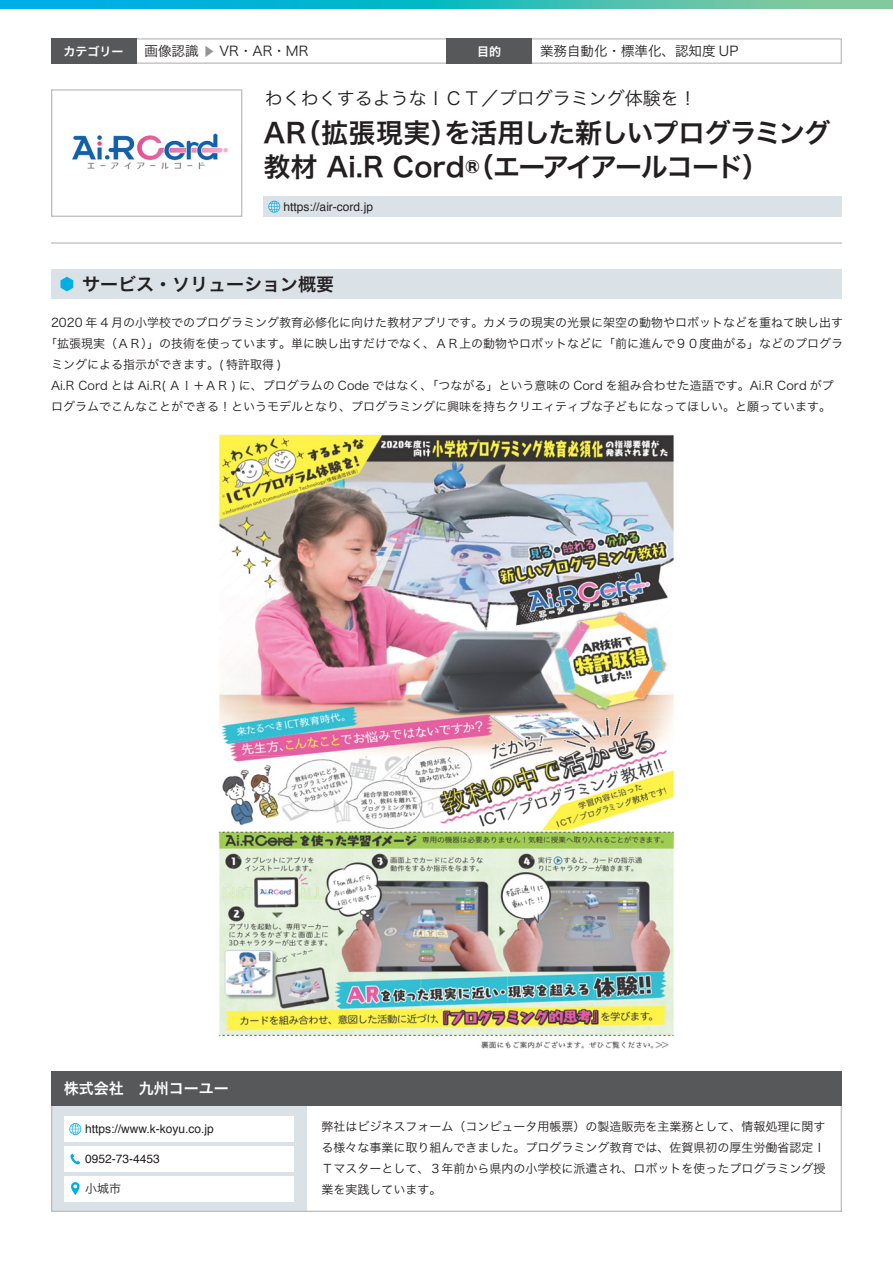
<style>
.page{position:relative;width:893px;height:1263px;background:#fff}
.page>*{position:absolute;margin:0;border:0;box-sizing:border-box;transform-origin:0 0}
.t1{font:27px/34.5px "Hira Kaku Pro N W6";letter-spacing:-.045em;color:#231f20}
.t2{font:18px "Hira Kaku Pro N W3";color:#231f20}
.t3{font:18px "Hira Kaku Pro N W6";color:#231f20}
.t4{font:15px "Hira Kaku Pro N W6";color:#fff}
.t5{font:13.5px "Hira Kaku Pro N W3";color:#231f20}
.t6{font:12px/21px "Hira Kaku Pro N W3";color:#231f20;text-align:justify}
.t7{font:12px "Helvetica";color:#231f20}
.t8{font:12px "Hira Kaku Pro N W6";color:#fff}
.s1{font-size:12px;color:#939598}
</style>
<div class="page">
<hr style="left:51px;top:242px;width:791px;height:2px;background:#bcbdc0">
<div style="left:51px;top:269px;width:791px;height:30px;background:#dae2e7"></div>
<svg style="left:61px;top:277px;width:12px;height:14px"></svg>
<svg style="left:0;top:0;width:893px;height:9px;background:#2bbac1"></svg>
<div style="left:51px;top:1106px;width:255px;height:106px;background:#dae2e7"></div>
<div style="left:64px;top:1116px;width:229px;height:26px;background:#fff"></div>
<div style="left:64px;top:1146px;width:229px;height:25px;background:#fff"></div>
<div style="left:64px;top:1176px;width:229px;height:25px;background:#fff"></div>
<div style="left:51px;top:1071px;width:791px;height:35px;background:#57585a"></div>
<div style="left:51px;top:38px;width:791px;height:26px;border:1px solid #bcbdc0"></div>
<div style="left:51px;top:38px;width:85px;height:26px;background:#57585a"></div>
<div style="left:446px;top:38px;width:85px;height:26px;background:#57585a"></div>
<svg style="left:71px;top:1182px;width:9px;height:13px"></svg>
<svg style="left:70px;top:1153px;width:10px;height:12px"></svg>
<svg style="left:69px;top:1123px;width:12px;height:12px"></svg>
<div style="left:264px;top:196px;width:578px;height:21px;background:#dae2e7"></div>
<svg style="left:268px;top:201px;width:12px;height:12px"></svg>
<img style="left:72px;top:133px;width:156px;height:37px">
<div style="left:51px;top:89px;width:191px;height:128px;border:1px solid #bcbdc0"></div>
<img style="left:218px;top:434px;width:457px;height:615px">
<p class="t8" style="left:64px;top:40px;width:61px">カテゴリー</p>
<p class="t5" style="left:145px;top:39px;width:165px">画像認識 <span class="s1">▶</span> VR・AR・MR</p>
<p class="t8" style="left:477px;top:40px;width:25px">目的</p>
<p class="t5" style="left:540px;top:39px;width:200px">業務自動化・標準化、認知度 UP</p>
<h2 class="t2" style="left:265px;top:82px;width:433px">わくわくするようなＩＣＴ／プログラミング体験を！</h2>
<h1 class="t1" style="left:264px;top:114px;width:569px">AR（拡張現実）を活用した新しいプログラミング教材 Ai.R Cord®（エーアイアールコード）</h1>
<p class="t7" style="left:284px;top:197px;width:91px">https://air-cord.jp</p>
<h2 class="t3" style="left:82px;top:268px;width:253px">サービス・ソリューション概要</h2>
<p class="t6" style="left:51px;top:311px;width:793px">2020 年 4 月の小学校でのプログラミング教育必修化に向けた教材アプリです。カメラの現実の光景に架空の動物やロボットなどを重ねて映し出す</p>
<p class="t6" style="left:45px;top:332px;width:799px">「拡張現実（ＡＲ）」の技術を使っています。単に映し出すだけでなく、ＡＲ上の動物やロボットなどに「前に進んで９０度曲がる」などのプログラ</p>
<p class="t6" style="left:51px;top:353px;width:232px">ミングによる指示ができます。( 特許取得 )</p>
<p class="t6" style="left:51px;top:374px;width:784px">Ai.R Cord とは Ai.R( ＡＩ＋ＡＲ ) に、プログラムの Code ではなく、「つながる」という意味の Cord を組み合わせた造語です。Ai.R Cord がプ</p>
<p class="t6" style="left:51px;top:395px;width:781px">ログラムでこんなことができる！というモデルとなり、プログラミングに興味を持ちクリエィティブな子どもになってほしい。と願っています。</p>
<p class="t4" style="left:64px;top:1075px;width:166px">株式会社　九州コーユー</p>
<p class="t7" style="left:85px;top:1120px;width:130px">https://www.k-koyu.co.jp</p>
<p class="t7" style="left:85px;top:1150px;width:76px">0952-73-4453</p>
<p class="t6" style="left:85px;top:1177px;width:37px">小城市</p>
<p class="t6" style="left:321px;top:1115px;width:506px">弊社はビジネスフォーム（コンピュータ用帳票）の製造販売を主業務として、情報処理に関する様々な事業に取り組んできました。プログラミング教育では、佐賀県初の厚生労働省認定ＩＴマスターとして、３年前から県内の小学校に派遣され、ロボットを使ったプログラミング授業を実践しています。</p>
</div>
